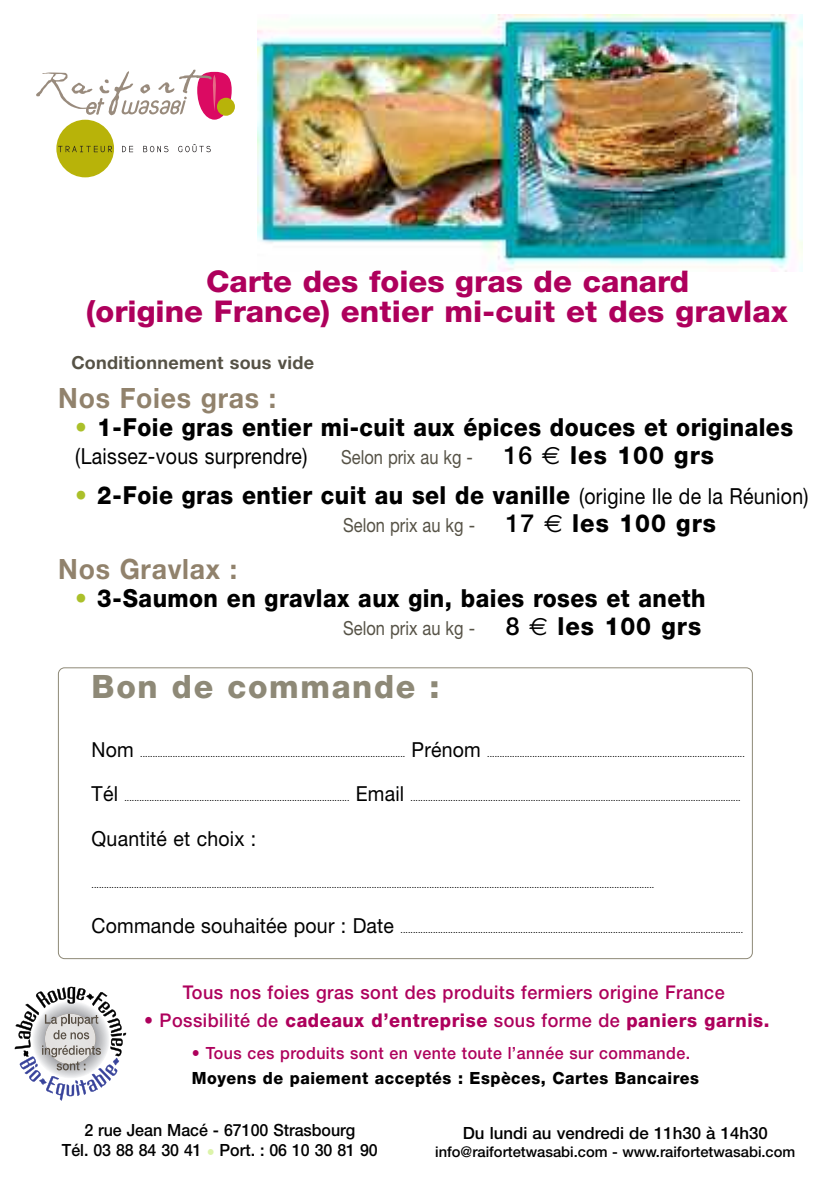
<style>
.page{position:relative;width:840px;height:1189px;background:#fff}
.page>*{position:absolute;margin:0;border:0;box-sizing:border-box;transform-origin:0 0}
.t1{font:800 32.2px "Helvetica Neue";letter-spacing:.05em;color:#8e8977}
.t2{font:800 30px/30px "Helvetica Neue";color:#ae005c}
.t3{font:700 28px "Helvetica Neue";letter-spacing:.03em;color:#91826c;scale:.95 1}
.t4{font:800 24.8px "Helvetica Neue";letter-spacing:.02em;color:#000;scale:.92 1}
.t5{font:22.2px "Helvetica Neue";letter-spacing:.015em;color:#000;scale:.88 1}
.t6{font:20.8px "Helvetica Neue";letter-spacing:.01em;color:#000;scale:.94 1}
.t7{font:19.4px "Helvetica Neue";color:#565246;scale:.85 1}
.t8{font:800 19px "Helvetica Neue";letter-spacing:.03em;color:#ae005c;scale:.95 1}
.t9{font:500 19px "Helvetica Neue";letter-spacing:.03em;color:#ae005c;scale:.95 1}
.t10{font:700 18px "Helvetica Neue";letter-spacing:.015em;color:#565246}
.t11{font:500 16.8px/20.2px "Helvetica Neue";color:#000;text-align:center;scale:.95 1}
.t12{font:500 16.8px "Helvetica Neue";letter-spacing:.03em;color:#ae005c;scale:.95 1}
.t13{font:800 16.8px "Helvetica Neue";letter-spacing:.03em;color:#000;scale:.95 1}
.t14{font:500 16.8px "Helvetica Neue";color:#000}
.t15{font:500 14.8px "Helvetica Neue";color:#000}
.t16{font:9.2px "Helvetica Neue";color:#000;scale:.94 1}
.s1{color:#abc02a}
.s2{font-weight:500;font-size:24.8px;color:#000}
.s3{font-family:"Euro Sans";font-size:24.8px;color:#000}
.s4{font-weight:800;font-size:24.8px;color:#000}
.s5{font-weight:400;font-size:22.2px}
.s6{font-weight:500}
.s7{color:#dcf4aa}
</style>
<div class="page">
<div style="left:58px;top:667px;width:694px;height:292px;border:2px solid #8e8977;border-radius:7px"></div>
<div style="left:56px;top:120px;width:58px;height:57px;background:#b8b309;border-radius:50%"></div>
<svg style="left:58px;top:146px;width:54px;height:6px"></svg>
<svg style="left:122px;top:146px;width:11px;height:6px"></svg>
<svg style="left:143px;top:146px;width:25px;height:6px"></svg>
<svg style="left:178px;top:144px;width:33px;height:8px"></svg>
<div style="left:217px;top:98px;width:18px;height:18px;background:#b8b309;border-radius:50%"></div>
<svg style="left:36px;top:69px;width:195px;height:53px"></svg>
<svg style="left:15px;top:986px;width:111px;height:114px"></svg>
<img style="left:257px;top:14px;width:545px;height:257px">
<img style="left:314px;top:270px;width:153px;height:1px">
<h2 class="t2" style="left:86px;top:269px;width:702px;text-indent:120px">Carte des foies gras de canard (origine France) entier mi-cuit et des gravlax</h2>
<h3 class="t10" style="left:71px;top:356px;width:244px">Conditionnement sous vide</h3>
<h3 class="t3" style="left:58px;top:388px;width:231px">Nos Foies gras :</h3>
<h3 class="t4" style="left:75px;top:418px;width:781px"><span class="s1">•</span> 1-Foie gras entier mi-cuit aux épices douces et originales</h3>
<h3 class="t5" style="left:75px;top:448px;width:265px">(Laissez-vous surprendre)</h3>
<h3 class="t7" style="left:341px;top:450px;width:440px">Selon prix au kg - <span class="s2">16</span> <span class="s3">€</span> <span class="s4">les 100 grs</span></h3>
<h3 class="t4" style="left:75px;top:486px;width:798px"><span class="s1">•</span> 2-Foie gras entier cuit au sel de vanille <span class="s5">(origine Ile de la Réunion)</span></h3>
<h3 class="t7" style="left:343px;top:517px;width:440px">Selon prix au kg - <span class="s2">17</span> <span class="s3">€</span> <span class="s4">les 100 grs</span></h3>
<h3 class="t3" style="left:58px;top:559px;width:190px">Nos Gravlax :</h3>
<h3 class="t4" style="left:75px;top:589px;width:686px"><span class="s1">•</span> 3-Saumon en gravlax aux gin, baies roses et aneth</h3>
<h3 class="t7" style="left:343px;top:621px;width:422px">Selon prix au kg - <span class="s2">8</span> <span class="s3">€</span> <span class="s4">les 100 grs</span></h3>
<h1 class="t1" style="left:92px;top:674px;width:349px">Bon de commande :</h1>
<h3 class="t6" style="left:92px;top:741px;width:46px">Nom</h3>
<p class="t16" style="left:140px;top:750px;width:283px">..........................................................................................................</p>
<h3 class="t6" style="left:411px;top:741px;width:75px">Prénom</h3>
<p class="t16" style="left:487px;top:750px;width:275px">.......................................................................................................</p>
<h3 class="t6" style="left:92px;top:786px;width:30px">Tél</h3>
<p class="t16" style="left:124px;top:794px;width:241px">..........................................................................................</p>
<h3 class="t6" style="left:355px;top:786px;width:53px">Email</h3>
<p class="t16" style="left:410px;top:794px;width:352px">....................................................................................................................................</p>
<h3 class="t6" style="left:92px;top:831px;width:176px">Quantité et choix :</h3>
<p class="t16" style="left:92px;top:881px;width:600px">.................................................................................................................................................................................................................................</p>
<h3 class="t6" style="left:92px;top:918px;width:323px">Commande souhaitée pour : Date</h3>
<p class="t16" style="left:400px;top:926px;width:366px">.........................................................................................................................................</p>
<h3 class="t9" style="left:183px;top:985px;width:571px">Tous nos foies gras sont des produits fermiers origine France</h3>
<h3 class="t8" style="left:144px;top:1013px;width:659px"><span class="s6">• Possibilité de</span> cadeaux d’entreprise <span class="s6">sous forme de</span> paniers garnis.</h3>
<h3 class="t12" style="left:192px;top:1046px;width:525px">• Tous ces produits sont en vente toute l’année sur commande.</h3>
<h3 class="t13" style="left:192px;top:1072px;width:535px">Moyens de paiement acceptés : Espèces, Cartes Bancaires</h3>
<h3 class="t11" style="left:62px;top:1121px;width:334px">2 rue Jean Macé - 67100 Strasbourg<br>Tél. 03 88 84 30 41 <span class="s7">•</span> Port. : 06 10 30 81 90</h3>
<h3 class="t14" style="left:462px;top:1126px;width:306px">Du lundi au vendredi de 11h30 à 14h30</h3>
<h3 class="t15" style="left:435px;top:1146px;width:361px">info@raifortetwasabi.com - www.raifortetwasabi.com</h3>
</div>
